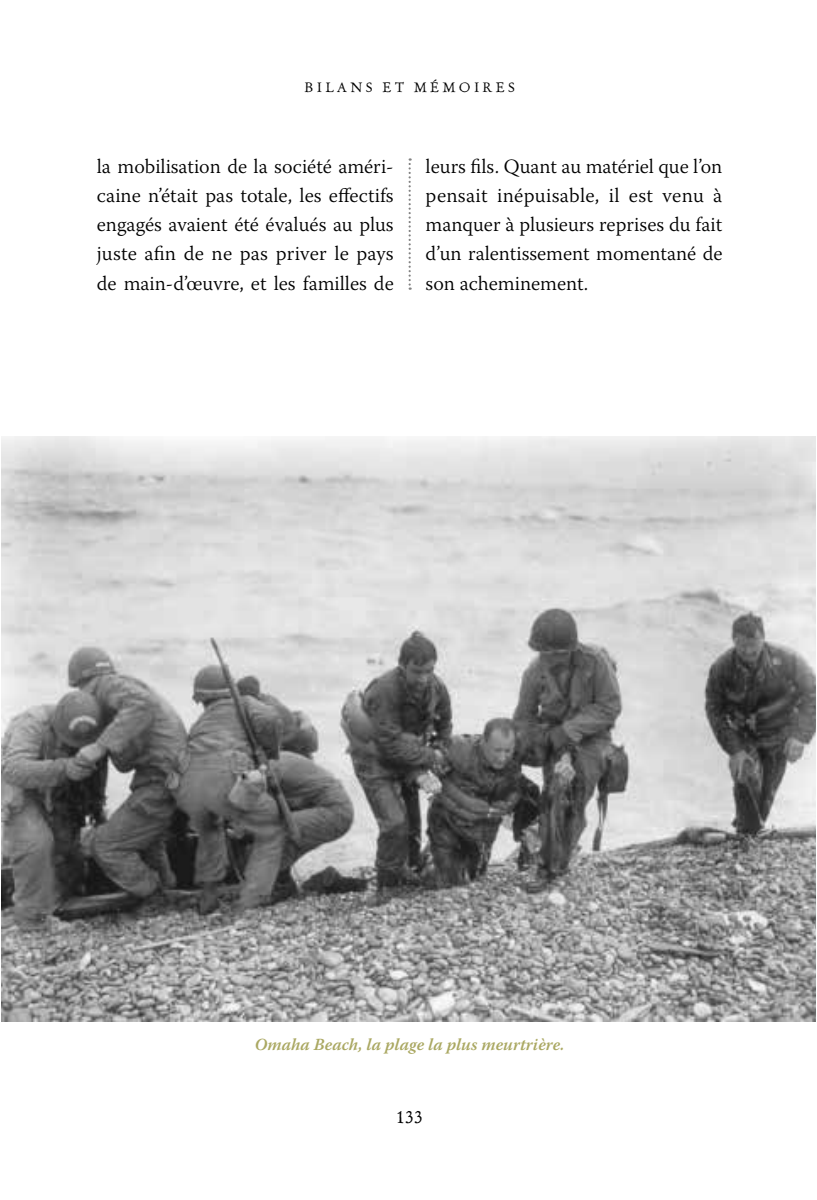
<style>
.page{position:relative;width:817px;height:1200px;background:#fff}
.page>*{position:absolute;margin:0;border:0;box-sizing:border-box;transform-origin:0 0}
.t1{font:300 20.25px/29.2px "Warnock Pro";color:#000;text-align:justify}
.t2{font:18px "Old Claude LP";color:#000}
.t3{font:italic 600 16.88px "Warnock Pro";letter-spacing:.005em;color:#aaa862}
.t4{font:13.5px "Old Claude LP";letter-spacing:.25em;color:#000}
</style>
<div class="page">
<svg style="left:408px;top:158px;width:2px;height:132px"></svg>
<img style="left:1px;top:436px;width:814px;height:585px">
<p class="t4" style="left:304px;top:79px;width:212px">BILANS ET MÉMOIRES</p>
<p class="t1" style="left:97px;top:152px;width:298px">la mobilisation de la société améri&shy;caine n’était pas totale, les effectifs engagés avaient été évalués au plus juste afin de ne pas priver le pays de main-d’œuvre, et les familles de</p>
<p class="t1" style="left:425px;top:152px;width:298px">leurs fils. Quant au matériel que l’on pensait inépuisable, il est venu à manquer à plusieurs reprises du fait d’un ralentissement momentané de son acheminement.</p>
<p class="t3" style="left:254px;top:1035px;width:311px">Omaha Beach, la plage la plus meurtrière.</p>
<p class="t2" style="left:396px;top:1105px;width:28px">133</p>
</div>
